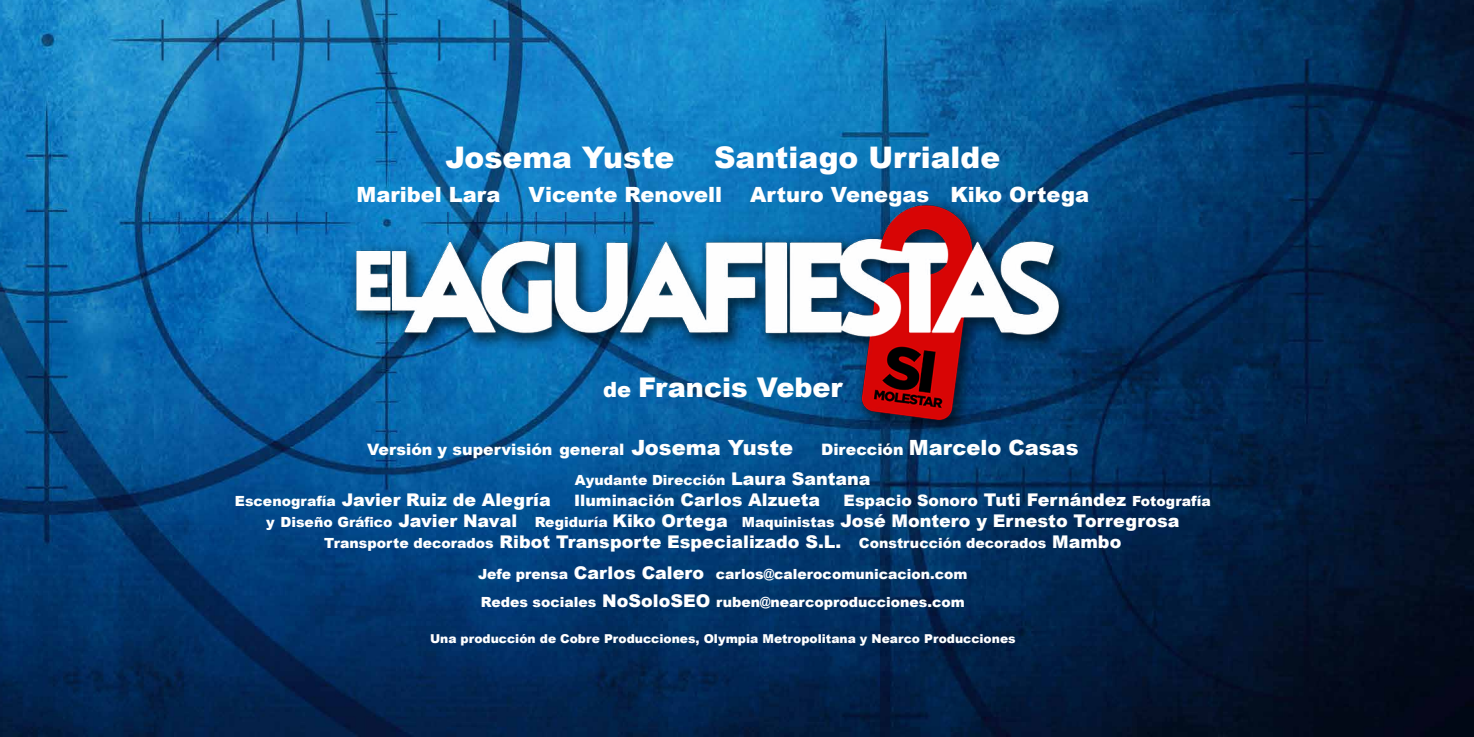
<style>
.page{position:relative;width:1474px;height:737px;background:#fff}
.page>*{position:absolute;margin:0;border:0;box-sizing:border-box;transform-origin:0 0}
.t1{font:900 29.75px "Arial";color:#fff}
.t2{font:900 27.12px "Arial";color:#fff}
.t3{font:900 21px "Arial";color:#fff}
.t4{font:900 17.5px "Arial";color:#fff}
.t5{font:900 15.75px "Arial";color:#fff}
.t6{font:900 14px/30.6px "Arial";color:#fff;text-align:center}
.t7{font:900 12.25px "Arial";color:#fff}
.s1{font-size:21px}
.s2{font-size:15.75px}
.s3{font-size:17.5px}
.s4{font-size:14px}
</style>
<div class="page">
<img style="left:0;top:0;width:1473px;height:737px">
<img style="left:322px;top:174px;width:781px;height:269px">
<h1 class="t1" style="left:445px;top:136px;width:230px">Josema Yuste</h1>
<h1 class="t1" style="left:714px;top:136px;width:288px">Santiago Urrialde</h1>
<h3 class="t3" style="left:356px;top:179px;width:145px">Maribel Lara</h3>
<h3 class="t3" style="left:528px;top:179px;width:195px">Vicente Renovell</h3>
<h3 class="t3" style="left:750px;top:179px;width:340px">Arturo Venegas Kiko Ortega</h3>
<h2 class="t2" style="left:603px;top:367px;width:241px"><span class="s1">de</span> Francis Veber</h2>
<p class="t5" style="left:367px;top:437px;width:427px">Versión y supervisión general <span class="s1">Josema Yuste</span></p>
<h3 class="t3" style="left:821px;top:432px;width:259px"><span class="s2">Dirección</span> Marcelo Casas</h3>
<p class="t6" style="left:575px;top:464px;width:297px">Ayudante Dirección <span class="s3">Laura Santana</span></p>
<p class="t4" style="left:235px;top:487px;width:317px"><span class="s4">Escenografía</span> Javier Ruiz de Alegría</p>
<p class="t4" style="left:574px;top:487px;width:248px"><span class="s2">Iluminación</span> Carlos Alzueta</p>
<p class="t5" style="left:843px;top:489px;width:368px">Espacio Sonoro <span class="s3">Tuti Fernández</span> <span class="s4">Fotografía</span></p>
<p class="t4" style="left:266px;top:508px;width:914px"><span class="s4">y Diseño Gráfico</span> Javier Naval <span class="s4">Regiduría</span> Kiko Ortega <span class="s4">Maquinistas</span> José Montero y Ernesto Torregrosa</p>
<p class="t6" style="left:324px;top:527px;width:798px">Transporte decorados <span class="s3">Ribot Transporte Especializado S.L.</span> Construcción decorados <span class="s3">Mambo<br></span>Jefe prensa <span class="s3">Carlos Calero</span> carlos@calerocomunicacion.com</p>
<p class="t6" style="left:481px;top:586px;width:485px">Redes sociales <span class="s3">NoSoloSEO</span> ruben@nearcoproducciones.com</p>
<p class="t7" style="left:430px;top:629px;width:587px">Una producción de Cobre Producciones, Olympia Metropolitana y Nearco Producciones</p>
</div>
